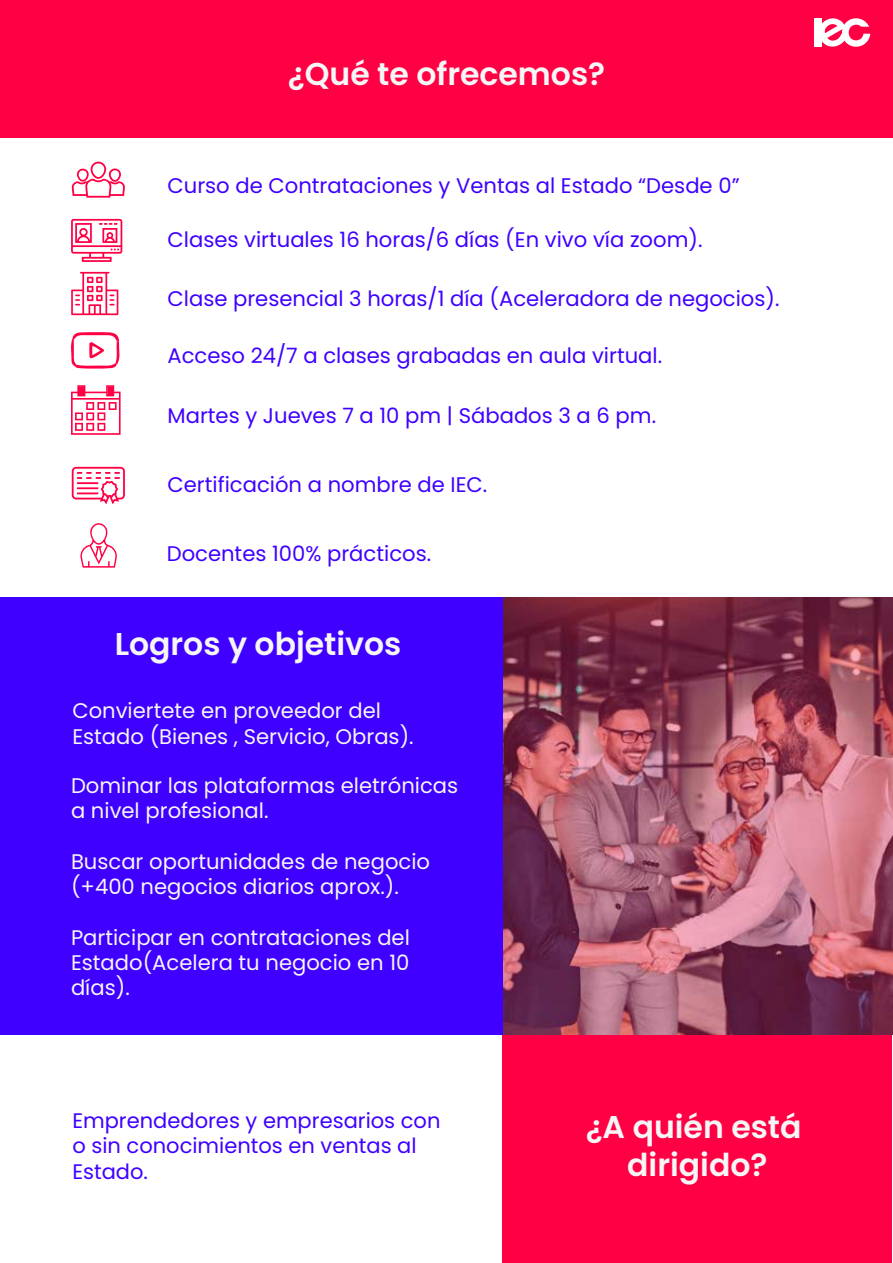
<style>
.page{position:relative;width:893px;height:1263px;background:#fff}
.page>*{position:absolute;margin:0;border:0;box-sizing:border-box;transform-origin:0 0}
.t1{font:600 31.5px/37.8px "Poppins";color:#f6f6f6;text-align:center}
.t2{font:21.15px "Poppins";color:#3f00ff}
.t3{font:21.15px/25.3px "Poppins";color:#f6f6f6}
.t4{font:21px/25.2px "Poppins";color:#3f00ff}
</style>
<div class="page">
<div style="left:502px;top:1035px;width:390px;height:228px;background:#f04"></div>
<svg style="left:502px;top:597px;width:391px;height:438px;background:#9a4f65"></svg>
<div style="left:0;top:597px;width:502px;height:438px;background:#3f00ff"></div>
<svg style="left:72px;top:467px;width:53px;height:37px"></svg>
<svg style="left:71px;top:219px;width:51px;height:43px"></svg>
<svg style="left:72px;top:162px;width:53px;height:36px"></svg>
<svg style="left:71px;top:385px;width:50px;height:50px"></svg>
<svg style="left:71px;top:272px;width:47px;height:43px"></svg>
<svg style="left:80px;top:523px;width:37px;height:45px"></svg>
<svg style="left:71px;top:332px;width:49px;height:37px"></svg>
<div style="left:0;top:0;width:893px;height:138px;background:#f04"></div>
<div style="left:814px;top:18px;width:7px;height:29px;background:#fff"></div>
<svg style="left:821px;top:18px;width:49px;height:29px"></svg>
<h1 class="t1" style="left:288px;top:56px;width:319px">¿Qué te ofrecemos?</h1>
<p class="t2" style="left:168px;top:174px;width:574px">Curso de Contrataciones y Ventas al Estado “Desde 0”</p>
<p class="t2" style="left:168px;top:227px;width:536px">Clases virtuales 16 horas/6 días (En vivo vía zoom).</p>
<p class="t2" style="left:168px;top:286px;width:613px">Clase presencial 3 horas/1 día (Aceleradora de negocios).</p>
<p class="t2" style="left:168px;top:343px;width:496px">Acceso 24/7 a clases grabadas en aula virtual.</p>
<p class="t2" style="left:168px;top:403px;width:490px">Martes y Jueves 7 a 10 pm | Sábados 3 a 6 pm.</p>
<p class="t2" style="left:168px;top:472px;width:321px">Certificación a nombre de IEC.</p>
<p class="t2" style="left:167px;top:542px;width:266px">Docentes 100% prácticos.</p>
<h1 class="t1" style="left:115px;top:625px;width:288px">Logros y objetivos</h1>
<p class="t3" style="left:72px;top:698px;width:343px">Conviertete en proveedor del<br>Estado (Bienes , Servicio, Obras).</p>
<p class="t3" style="left:71px;top:772px;width:389px">Dominar las plataformas eletrónicas a nivel profesional.</p>
<p class="t3" style="left:71px;top:849px;width:361px">Buscar oportunidades de negocio (+400 negocios diarios aprox.).</p>
<p class="t3" style="left:71px;top:925px;width:340px;text-align:justify">Participar en contrataciones del Estado(Acelera tu negocio en 10 días).</p>
<p class="t4" style="left:72px;top:1108px;width:370px">Emprendedores y empresarios con o sin conocimientos en ventas al<br>Estado.</p>
<h1 class="t1" style="left:586px;top:1108px;width:217px">¿A quién está dirigido?</h1>
</div>
